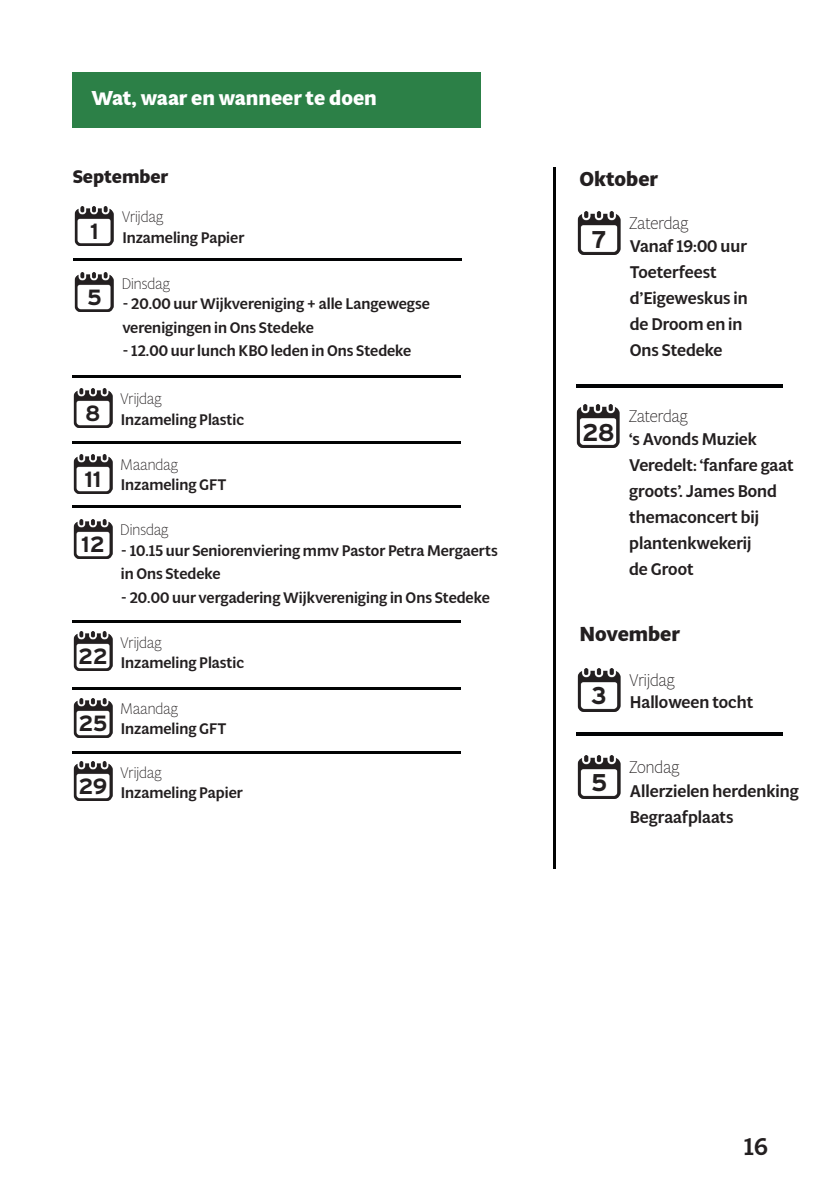
<style>
.page{position:relative;width:840px;height:1191px;background:#fff}
.page>*{position:absolute;margin:0;border:0;box-sizing:border-box;transform-origin:0 0}
.t1{font:700 24.2px "Interstate";color:#231f20}
.t2{font:500 24px "Multi Display";color:#231f20}
.t3{font:700 22px "Interstate";letter-spacing:-.02em;color:#231f20}
.t4{font:700 20px "Multi Display";color:#fff}
.t5{font:700 20px "Multi Display";color:#231f20}
.t6{font:700 18.2px "Multi Display";color:#231f20}
.t7{font:500 16.8px/26px "Multi Display";color:#231f20}
.t8{font:300 16.8px "Multi Display";color:#231f20}
.t9{font:500 15.2px/23.6px "Multi Display";color:#231f20}
.t10{font:300 15.2px "Multi Display";color:#231f20}
</style>
<div class="page">
<img style="left:73px;top:632px;width:39px;height:39px">
<img style="left:577px;top:212px;width:43px;height:43px">
<img style="left:577px;top:668px;width:43px;height:43px">
<img style="left:577px;top:755px;width:43px;height:43px">
<img style="left:576px;top:405px;width:43px;height:43px">
<img style="left:75px;top:206px;width:39px;height:39px">
<img style="left:73px;top:454px;width:39px;height:39px">
<img style="left:73px;top:388px;width:39px;height:39px">
<img style="left:73px;top:698px;width:39px;height:39px">
<img style="left:73px;top:761px;width:39px;height:40px">
<img style="left:73px;top:519px;width:39px;height:39px">
<img style="left:75px;top:273px;width:39px;height:39px">
<div style="left:78px;top:646px;width:30px;height:20px;background:#fff"></div>
<div style="left:582px;top:228px;width:33px;height:21px;background:#fff"></div>
<div style="left:582px;top:684px;width:33px;height:22px;background:#fff"></div>
<div style="left:582px;top:771px;width:33px;height:22px;background:#fff"></div>
<div style="left:581px;top:420px;width:33px;height:22px;background:#fff"></div>
<div style="left:79px;top:221px;width:30px;height:19px;background:#fff"></div>
<div style="left:78px;top:468px;width:30px;height:20px;background:#fff"></div>
<div style="left:78px;top:403px;width:30px;height:20px;background:#fff"></div>
<div style="left:78px;top:712px;width:30px;height:20px;background:#fff"></div>
<div style="left:78px;top:776px;width:30px;height:20px;background:#fff"></div>
<div style="left:78px;top:534px;width:30px;height:19px;background:#fff"></div>
<div style="left:79px;top:287px;width:30px;height:20px;background:#fff"></div>
<div style="left:72px;top:72px;width:408px;height:55px;background:#2c8047"></div>
<hr style="left:72px;top:687px;width:388px;height:3px;background:#020304">
<hr style="left:553px;top:167px;width:3px;height:702px;background:#020304">
<hr style="left:74px;top:257px;width:387px;height:3px;background:#020304">
<hr style="left:72px;top:505px;width:388px;height:3px;background:#020304">
<hr style="left:72px;top:751px;width:388px;height:3px;background:#020304">
<hr style="left:72px;top:620px;width:388px;height:3px;background:#020304">
<hr style="left:72px;top:441px;width:388px;height:3px;background:#020304">
<hr style="left:72px;top:375px;width:388px;height:3px;background:#020304">
<hr style="left:575px;top:384px;width:207px;height:3px;background:#020304">
<hr style="left:575px;top:733px;width:207px;height:3px;background:#020304">
<p class="t4" style="left:91px;top:84px;width:287px">Wat, waar en wanneer te doen</p>
<p class="t6" style="left:73px;top:164px;width:97px">September</p>
<p class="t5" style="left:579px;top:165px;width:80px">Oktober</p>
<p class="t3" style="left:90px;top:219px;width:10px">1</p>
<p class="t3" style="left:87px;top:285px;width:16px">5</p>
<p class="t10" style="left:122px;top:206px;width:43px">Vrijdag</p>
<p class="t9" style="left:122px;top:225px;width:123px">Inzameling Papier</p>
<p class="t10" style="left:122px;top:273px;width:50px">Dinsdag</p>
<p class="t9" style="left:122px;top:291px;width:309px">- 20.00 uur Wijkvereniging + alle Langewegse</p>
<p class="t9" style="left:122px;top:315px;width:193px">verenigingen in Ons Stedeke</p>
<p class="t9" style="left:122px;top:339px;width:290px">- 12.00 uur lunch KBO leden in Ons Stedeke</p>
<p class="t3" style="left:85px;top:401px;width:17px">8</p>
<p class="t3" style="left:84px;top:467px;width:18px">11</p>
<p class="t3" style="left:81px;top:532px;width:25px">12</p>
<p class="t3" style="left:78px;top:644px;width:31px">22</p>
<p class="t3" style="left:78px;top:710px;width:31px">25</p>
<p class="t3" style="left:78px;top:774px;width:31px">29</p>
<p class="t10" style="left:120px;top:388px;width:43px">Vrijdag</p>
<p class="t9" style="left:121px;top:407px;width:125px">Inzameling Plastic</p>
<p class="t10" style="left:120px;top:454px;width:59px">Maandag</p>
<p class="t9" style="left:121px;top:473px;width:107px">Inzameling GFT</p>
<p class="t10" style="left:120px;top:519px;width:50px">Dinsdag</p>
<p class="t9" style="left:121px;top:538px;width:378px">- 10.15 uur Seniorenviering mmv Pastor Petra Mergaerts in Ons Stedeke</p>
<p class="t9" style="left:121px;top:585px;width:370px">- 20.00 uur vergadering Wijkvereniging in Ons Stedeke</p>
<p class="t10" style="left:120px;top:632px;width:43px">Vrijdag</p>
<p class="t9" style="left:121px;top:650px;width:125px">Inzameling Plastic</p>
<p class="t10" style="left:120px;top:698px;width:59px">Maandag</p>
<p class="t9" style="left:121px;top:716px;width:107px">Inzameling GFT</p>
<p class="t10" style="left:120px;top:761px;width:43px">Vrijdag</p>
<p class="t9" style="left:121px;top:780px;width:123px">Inzameling Papier</p>
<p class="t1" style="left:591px;top:226px;width:17px">7</p>
<p class="t8" style="left:629px;top:212px;width:61px">Zaterdag</p>
<p class="t7" style="left:629px;top:232px;width:118px">Vanaf 19:00 uur</p>
<p class="t7" style="left:629px;top:258px;width:88px">Toeterfeest</p>
<p class="t7" style="left:629px;top:284px;width:119px">d’Eigeweskus in</p>
<p class="t7" style="left:629px;top:310px;width:114px">de Droom en in</p>
<p class="t7" style="left:629px;top:336px;width:94px">Ons Stedeke</p>
<p class="t1" style="left:582px;top:418px;width:34px">28</p>
<p class="t8" style="left:628px;top:405px;width:61px">Zaterdag</p>
<p class="t7" style="left:629px;top:425px;width:166px">‘s Avonds Muziek<br>Veredelt: ‘fanfare gaat groots’. James Bond themaconcert bij</p>
<p class="t7" style="left:629px;top:529px;width:124px">plantenkwekerij</p>
<p class="t7" style="left:629px;top:555px;width:66px">de Groot</p>
<p class="t5" style="left:579px;top:619px;width:102px">November</p>
<p class="t1" style="left:591px;top:682px;width:17px">3</p>
<p class="t1" style="left:590px;top:769px;width:18px">5</p>
<p class="t8" style="left:629px;top:668px;width:47px">Vrijdag</p>
<p class="t7" style="left:629px;top:688px;width:125px">Halloween tocht</p>
<p class="t8" style="left:629px;top:755px;width:52px">Zondag</p>
<p class="t7" style="left:629px;top:777px;width:170px">Allerzielen herdenking</p>
<p class="t7" style="left:629px;top:803px;width:105px">Begraafplaats</p>
<h2 class="t2" style="left:743px;top:1129px;width:26px">16</h2>
</div>
